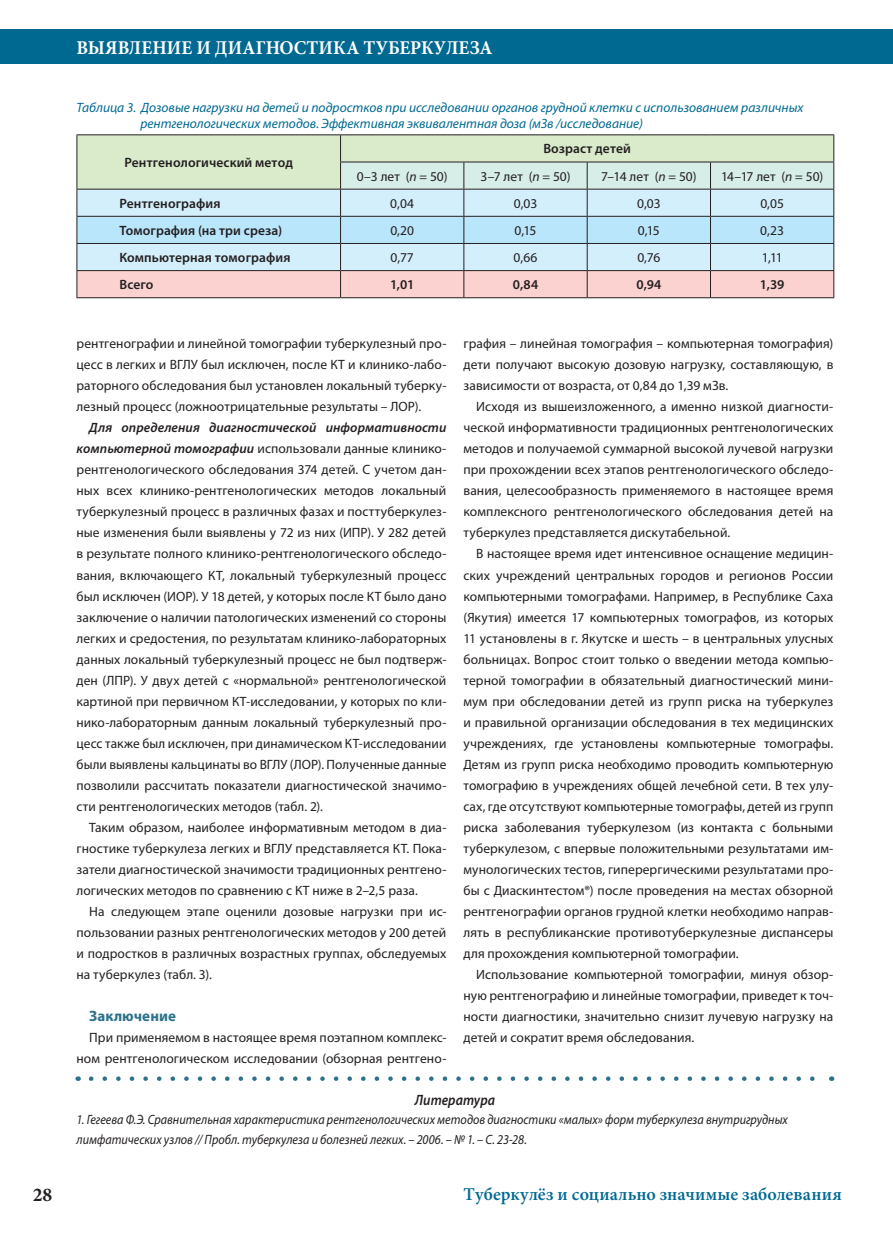
<style>
.page{position:relative;width:893px;height:1234px;background:#fff}
.page>*{position:absolute;margin:0;border:0;box-sizing:border-box;transform-origin:0 0}
.t1{font:700 19.5px "Minion Pro";letter-spacing:.005em;color:#fff;scale:.95 1}
.t2{font:700 19.5px "Minion Pro";color:#231f20}
.t3{font:600 18px "Minion Pro";letter-spacing:.01em;color:#006991}
.t4{font:700 15px "Myriad Pro";letter-spacing:.005em;color:#2d728a}
.t5{font:italic 600 15px "Myriad Pro";color:#231f20;scale:.9 1}
.t6{font:13.5px/21px "Myriad Pro";letter-spacing:.005em;color:#231f20;text-align:justify}
.t7{font:italic 13.5px/19.5px "Myriad Pro";color:#231f20;scale:.9 1}
.t8{font:italic 13.5px/16.2px "Myriad Pro";color:#006991}
.t9{font:600 13.5px "Myriad Pro";letter-spacing:.01em;color:#231f20}
.s1{font-style:italic}
.s2{font-weight:600;font-style:italic}
</style>
<div class="page">
<div style="left:0;top:30px;width:893px;height:34px;background:#006991"></div>
<svg style="left:91px;top:1076px;width:724px;height:4px"></svg>
<hr style="left:77px;top:134px;width:264px;height:1px;background:#231f20">
<hr style="left:341px;top:134px;width:123px;height:1px;background:#231f20">
<hr style="left:464px;top:134px;width:123px;height:1px;background:#231f20">
<hr style="left:587px;top:134px;width:123px;height:1px;background:#231f20">
<hr style="left:710px;top:134px;width:124px;height:1px;background:#231f20">
<svg style="left:77px;top:135px;width:757px;height:162px;background:#d0e0df"></svg>
<hr style="left:77px;top:297px;width:264px;height:1px;background:#231f20">
<hr style="left:341px;top:297px;width:123px;height:1px;background:#231f20">
<hr style="left:464px;top:297px;width:123px;height:1px;background:#231f20">
<hr style="left:587px;top:297px;width:123px;height:1px;background:#231f20">
<hr style="left:710px;top:297px;width:124px;height:1px;background:#231f20">
<h1 class="t1" style="left:77px;top:34px;width:439px">ВЫЯВЛЕНИЕ И ДИАГНОСТИКА ТУБЕРКУЛЕЗА</h1>
<p class="t8" style="left:140px;top:99px;width:665px;text-indent:-64px">Таблица 3. Дозовые нагрузки на детей и подростков при исследовании органов грудной клетки с использованием различных рентгенологических методов. Эффективная эквивалентная доза (мЗв /исследование)</p>
<p class="t9" style="left:124px;top:154px;width:170px">Рентгенологический метод</p>
<p class="t9" style="left:543px;top:140px;width:89px">Возраст детей</p>
<p class="t6" style="left:357px;top:165px;width:92px">0–3 лет (<span class="s1">n =</span> 50)</p>
<p class="t6" style="left:481px;top:165px;width:91px">3–7 лет (<span class="s1">n =</span> 50)</p>
<p class="t6" style="left:601px;top:165px;width:97px">7–14 лет (<span class="s1">n =</span> 50)</p>
<p class="t6" style="left:721px;top:165px;width:104px">14–17 лет (<span class="s1">n =</span> 50)</p>
<p class="t9" style="left:119px;top:195px;width:103px">Рентгенография</p>
<p class="t6" style="left:390px;top:192px;width:25px">0,04</p>
<p class="t6" style="left:514px;top:192px;width:25px">0,03</p>
<p class="t6" style="left:637px;top:192px;width:25px">0,03</p>
<p class="t6" style="left:760px;top:192px;width:25px">0,05</p>
<p class="t9" style="left:119px;top:222px;width:164px">Томография (на три среза)</p>
<p class="t6" style="left:390px;top:220px;width:25px">0,20</p>
<p class="t6" style="left:515px;top:220px;width:23px">0,15</p>
<p class="t6" style="left:638px;top:220px;width:23px">0,15</p>
<p class="t6" style="left:760px;top:220px;width:25px">0,23</p>
<p class="t9" style="left:119px;top:249px;width:173px">Компьютерная томография</p>
<p class="t6" style="left:390px;top:247px;width:25px">0,77</p>
<p class="t6" style="left:514px;top:247px;width:25px">0,66</p>
<p class="t6" style="left:637px;top:247px;width:24px">0,76</p>
<p class="t6" style="left:762px;top:247px;width:22px">1,11</p>
<p class="t9" style="left:119px;top:276px;width:36px">Всего</p>
<p class="t9" style="left:390px;top:276px;width:26px">1,01</p>
<p class="t9" style="left:513px;top:276px;width:27px">0,84</p>
<p class="t9" style="left:636px;top:276px;width:26px">0,94</p>
<p class="t9" style="left:760px;top:276px;width:26px">1,39</p>
<p class="t6" style="left:77px;top:333px;width:371px">рентгенографии и линейной томографии туберкулезный про&shy;цесс в легких и ВГЛУ был исключен, после КТ и клинико-лабо&shy;раторного обследования был установлен локальный туберку&shy;лезный процесс (ложноотрицательные результаты – ЛОР).</p>
<p class="t6" style="left:77px;top:417px;width:371px;text-indent:13px"><span class="s2">Для определения диагностической информативности компьютерной томографии</span> использовали данные клинико&shy;рентгенологического обследования 374 детей. С учетом дан&shy;ных всех клинико-рентгенологических методов локальный туберкулезный процесс в различных фазах и посттуберкулез&shy;ные изменения были выявлены у 72 из них (ИПР). У 282 детей в результате полного клинико-рентгенологического обследо&shy;вания, включающего КТ, локальный туберкулезный процесс был исключен (ИОР). У 18 детей, у которых после КТ было дано заключение о наличии патологических изменений со стороны легких и средостения, по результатам клинико-лабораторных данных локальный туберкулезный процесс не был подтверж&shy;ден (ЛПР). У двух детей с «нормальной» рентгенологической картиной при первичном КТ-исследовании, у которых по кли&shy;нико-лабораторным данным локальный туберкулезный про&shy;цесс также был исключен, при динамическом КТ-исследовании были выявлены кальцинаты во ВГЛУ (ЛОР). Полученные данные позволили рассчитать показатели диагностической значимо&shy;сти рентгенологических методов (табл. 2).</p>
<p class="t6" style="left:77px;top:816px;width:371px;text-indent:13px">Таким образом, наиболее информативным методом в диа&shy;гностике туберкулеза легких и ВГЛУ представляется КТ. Пока&shy;затели диагностической значимости традиционных рентгено&shy;логических методов по сравнению с КТ ниже в 2–2,5 раза.</p>
<p class="t6" style="left:77px;top:900px;width:371px;text-indent:13px">На следующем этапе оценили дозовые нагрузки при ис&shy;пользовании разных рентгенологических методов у 200 детей и подростков в различных возрастных группах, обследуемых на туберкулез (табл. 3).</p>
<p class="t4" style="left:89px;top:1005px;width:88px">Заключение</p>
<p class="t6" style="left:77px;top:1026px;width:371px;text-align:right">При применяемом в настоящее время поэтапном комплекс&shy;ном рентгенологическом исследовании (обзорная рентгено-</p>
<p class="t6" style="left:463px;top:333px;width:371px">графия – линейная томография – компьютерная томография) дети получают высокую дозовую нагрузку, составляющую, в зависимости от возраста, от 0,84 до 1,39 мЗв.</p>
<p class="t6" style="left:463px;top:396px;width:371px;text-indent:13px">Исходя из вышеизложенного, а именно низкой диагности&shy;ческой информативности традиционных рентгенологических методов и получаемой суммарной высокой лучевой нагрузки при прохождении всех этапов рентгенологического обследо&shy;вания, целесообразность применяемого в настоящее время комплексного рентгенологического обследования детей на туберкулез представляется дискутабельной.</p>
<p class="t6" style="left:463px;top:543px;width:371px;text-indent:13px">В настоящее время идет интенсивное оснащение медицин&shy;ских учреждений центральных городов и регионов России компьютерными томографами. Например, в Республике Саха (Якутия) имеется 17 компьютерных томографов, из которых 11 установлены в г. Якутске и шесть – в центральных улусных больницах. Вопрос стоит только о введении метода компью&shy;терной томографии в обязательный диагностический мини&shy;мум при обследовании детей из групп риска на туберкулез и правильной организации обследования в тех медицинских учреждениях, где установлены компьютерные томографы.<br>Детям из групп риска необходимо проводить компьютерную томографию в учреждениях общей лечебной сети. В тех улу&shy;сах, где отсутствуют компьютерные томографы, детей из групп риска заболевания туберкулезом (из контакта с больными туберкулезом, с впервые положительными результатами им&shy;мунологических тестов, гиперергическими результатами про&shy;бы с Диаскинтестом®) после проведения на местах обзорной рентгенографии органов грудной клетки необходимо направ&shy;лять в республиканские противотуберкулезные диспансеры для прохождения компьютерной томографии.</p>
<p class="t6" style="left:463px;top:963px;width:371px;text-indent:13px">Использование компьютерной томографии, минуя обзор&shy;ную рентгенографию и линейные томографии, приведет к точ&shy;ности диагностики, значительно снизит лучевую нагрузку на детей и сократит время обследования.</p>
<p class="t5" style="left:415px;top:1089px;width:91px">Литература</p>
<p class="t7" style="left:77px;top:1109px;width:792px">1. Гегеева Ф.Э. Сравнительная характеристика рентгенологических методов диагностики «малых» форм туберкулеза внутригрудных лимфатических узлов // Пробл. туберкулеза и болезней легких. – 2006. – № 1. – С. 23-28.</p>
<h1 class="t2" style="left:33px;top:1180px;width:21px">28</h1>
<h2 class="t3" style="left:463px;top:1181px;width:380px">Туберкулёз и социально значимые заболевания</h2>
</div>
